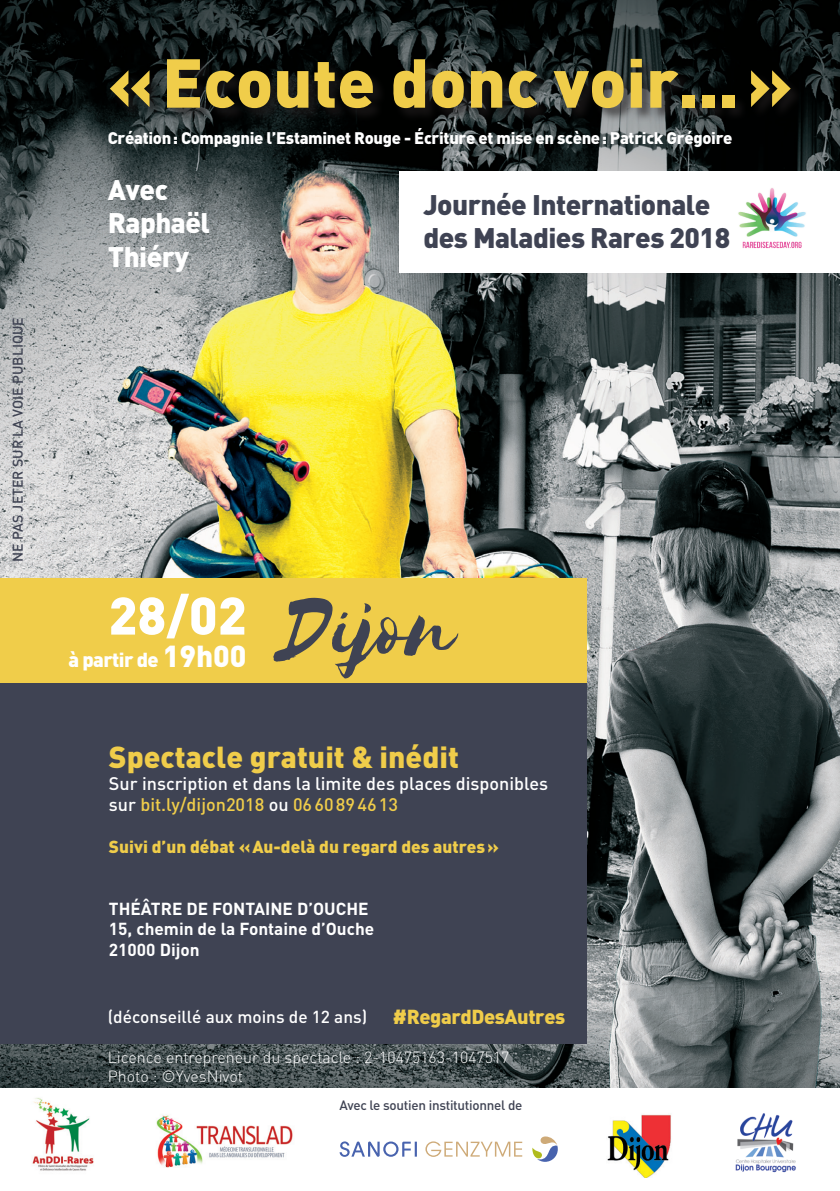
<style>
.page{position:relative;width:840px;height:1191px;background:#fff}
.page>*{position:absolute;margin:0;border:0;box-sizing:border-box;transform-origin:0 0}
.t1{font:96px "Selima";color:#3f4353}
.t2{font:900 68px "DIN";color:#f0cd4a}
.t3{font:900 52px "DIN";color:#fff}
.t4{font:900 30px "DIN";color:#f0cd4a}
.t5{font:900 30px "DIN";color:#fff}
.t6{font:900 28px/33.6px "DIN";letter-spacing:-.02em;color:#3f4353}
.t7{font:900 28px/33.6px "DIN";letter-spacing:-.02em;color:#fff}
.t8{font:900 20px "DIN";letter-spacing:-.02em;color:#f0cd4a}
.t9{font:900 20px "DIN";letter-spacing:-.03em;color:#fff}
.t10{font:500 18px/21.6px "DIN";color:#fff}
.t11{font:700 17.2px/20.6px "DIN";color:#fff}
.t12{font:900 17.2px "DIN";color:#f0cd4a}
.t13{font:500 17.2px "DIN";color:#fff}
.t14{font:900 16.6px "DIN";letter-spacing:-.02em;color:#fff}
.t15{font:300 16px/19.2px "DIN";color:#fff}
.t16{font:500 14px "DIN";color:#3f4353}
.t17{font:500 13.4px "DIN";letter-spacing:-.02em;color:#3f4353}
.s1{font-size:20px}
.s2{color:#f0cd4a}
</style>
<div class="page">
<img style="left:0;top:0;width:839px;height:1088px">
<div style="left:0;top:680px;width:586px;height:363px;background:#3f4353"></div>
<div style="left:110px;top:58px;width:693px;height:64px;background:#231f20;opacity:.6"></div>
<div style="left:399px;top:171px;width:440px;height:102px;background:#fff"></div>
<img style="left:32px;top:1098px;width:62px;height:73px">
<img style="left:738px;top:188px;width:68px;height:61px">
<div style="left:0;top:578px;width:586px;height:105px;background:#f0cd4a"></div>
<img style="left:156px;top:1115px;width:137px;height:53px">
<img style="left:735px;top:1113px;width:61px;height:60px">
<img style="left:607px;top:1114px;width:64px;height:63px">
<svg style="left:339px;top:1141px;width:77px;height:15px"></svg>
<svg style="left:425px;top:1141px;width:97px;height:15px"></svg>
<svg style="left:532px;top:1136px;width:25px;height:25px"></svg>
<p class="t16" style="left:9px;top:562px;width:246px;rotate:-90deg">NE PAS JETER SUR LA VOIE PUBLIQUE</p>
<h2 class="t2" style="left:108px;top:38px;width:686px">« Ecoute donc voir... »</h2>
<p class="t14" style="left:108px;top:127px;width:625px">Création : Compagnie l’Estaminet Rouge - Écriture et mise en scène : Patrick Grégoire</p>
<h3 class="t7" style="left:108px;top:171px;width:104px">Avec<br>Raphaël<br>Thiéry</h3>
<h3 class="t6" style="left:423px;top:186px;width:308px">Journée Internationale des Maladies Rares 2018</h3>
<h3 class="t3" style="left:108px;top:581px;width:140px">28/02</h3>
<h3 class="t5" style="left:137px;top:635px;width:111px"><span class="s1">de</span> 19h00</h3>
<p class="t9" style="left:68px;top:646px;width:67px">à partir</p>
<h1 class="t1" style="left:280px;top:575px;width:178px">Dijon</h1>
<h3 class="t4" style="left:109px;top:737px;width:351px">Spectacle gratuit &amp; inédit</h3>
<p class="t10" style="left:109px;top:772px;width:440px">Sur inscription et dans la limite des places disponibles sur <span class="s2">bit.ly/dijon2018</span> ou <span class="s2">0660894613</span></p>
<p class="t12" style="left:109px;top:835px;width:391px">Suivi d’un débat « Au-delà du regard des autres »</p>
<p class="t11" style="left:109px;top:897px;width:267px">THÉÂTRE DE FONTAINE D’OUCHE<br>15, chemin de la Fontaine d’Ouche<br>21000 Dijon</p>
<p class="t13" style="left:108px;top:1005px;width:261px">(déconseillé aux moins de 12 ans)</p>
<p class="t8" style="left:392px;top:1003px;width:174px">#RegardDesAutres</p>
<p class="t15" style="left:108px;top:1047px;width:403px">Licence entrepreneur du spectacle : 2-10475163-1047517<br>Photo : ©YvesNivot</p>
<p class="t17" style="left:339px;top:1097px;width:184px">Avec le soutien institutionnel de</p>
</div>
